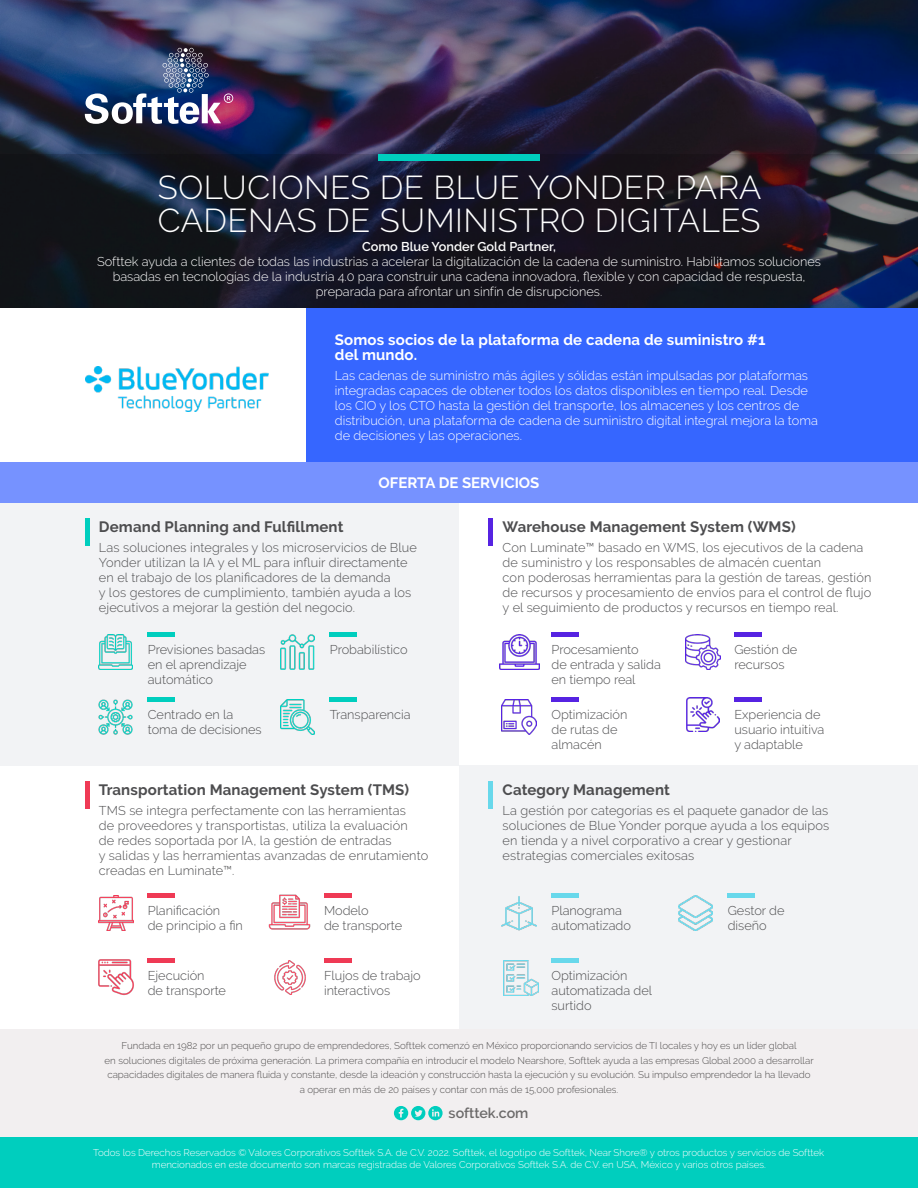
<style>
.page{position:relative;width:918px;height:1188px;background:#fff}
.page>*{position:absolute;margin:0;border:0;box-sizing:border-box;transform-origin:0 0}
.t1{font:300 33px/36px "Raleway";letter-spacing:.015em;color:#fff}
.Contenido{font:700 15px "Raleway";letter-spacing:.01em;color:#4d4d4f}
.Contenido-2{font:700 15px/15px "Raleway";letter-spacing:.01em;color:#fff}
.t2{font:600 14.25px "Raleway";color:#6c6a6a}
.Contenido-3{font:300 12.75px/15px "Raleway";letter-spacing:.01em;color:#4d4d4f}
.Contenido-4{font:300 12.75px/15px "Raleway";color:#fff}
.Contenido-5{font:600 12.75px "Raleway";color:#fff}
.t3{font:300 9.75px/14.4px "Raleway";color:#4e4c4c;text-align:center}
.t4{font:300 9.75px/11.7px "Raleway";color:#fff;text-align:center}
</style>
<div class="page">
<img style="left:0;top:0;width:918px;height:154px">
<div style="left:0;top:1029px;width:918px;height:108px;background:#f2eff0"></div>
<svg style="left:394px;top:1106px;width:49px;height:14px"></svg>
<div style="left:0;top:1137px;width:918px;height:51px;background:#00cebe"></div>
<img style="left:85px;top:48px;width:148px;height:76px">
<svg style="left:0;top:154px;width:918px;height:154px;background:#191a26"></svg>
<div style="left:378px;top:154px;width:162px;height:7px;background:#00cebe"></div>
<div style="left:306px;top:308px;width:612px;height:154px;background:#3666ff"></div>
<div style="left:0;top:503px;width:459px;height:263px;background:#f2f3f5"></div>
<div style="left:459px;top:766px;width:459px;height:263px;background:#f2f3f5"></div>
<div style="left:0;top:462px;width:918px;height:41px;background:#7692ff"></div>
<img style="left:85px;top:367px;width:183px;height:45px">
<hr style="left:85px;top:518px;width:4px;height:28px;background:#00cebe">
<hr style="left:148px;top:632px;width:27px;height:4px;background:#00cebe">
<hr style="left:552px;top:632px;width:27px;height:4px;background:#5623e2">
<hr style="left:330px;top:632px;width:27px;height:4px;background:#00cebe">
<hr style="left:734px;top:632px;width:28px;height:4px;background:#5623e2">
<hr style="left:148px;top:697px;width:27px;height:4px;background:#00cebe">
<hr style="left:552px;top:697px;width:27px;height:4px;background:#5623e2">
<hr style="left:330px;top:697px;width:27px;height:4px;background:#00cebe">
<hr style="left:734px;top:697px;width:28px;height:4px;background:#5623e2">
<hr style="left:489px;top:518px;width:4px;height:28px;background:#5623e2">
<hr style="left:148px;top:893px;width:27px;height:4px;background:#ef3a55">
<hr style="left:552px;top:893px;width:27px;height:4px;background:#68d8eb">
<hr style="left:324px;top:893px;width:27px;height:4px;background:#ef3a55">
<hr style="left:728px;top:893px;width:27px;height:4px;background:#68d8eb">
<hr style="left:148px;top:958px;width:27px;height:4px;background:#ef3a55">
<hr style="left:552px;top:958px;width:27px;height:4px;background:#68d8eb">
<hr style="left:324px;top:958px;width:27px;height:4px;background:#ef3a55">
<hr style="left:85px;top:781px;width:4px;height:27px;background:#ef3a55">
<hr style="left:489px;top:781px;width:4px;height:27px;background:#68d8eb">
<img style="left:274px;top:960px;width:32px;height:35px">
<img style="left:269px;top:894px;width:42px;height:36px">
<img style="left:98px;top:959px;width:36px;height:37px">
<img style="left:98px;top:896px;width:36px;height:35px">
<img style="left:98px;top:700px;width:35px;height:35px">
<img style="left:98px;top:635px;width:35px;height:35px">
<img style="left:280px;top:635px;width:35px;height:35px">
<img style="left:280px;top:700px;width:35px;height:35px">
<img style="left:499px;top:635px;width:40px;height:35px">
<img style="left:502px;top:700px;width:35px;height:35px">
<img style="left:685px;top:635px;width:35px;height:35px">
<img style="left:686px;top:697px;width:33px;height:35px">
<img style="left:502px;top:896px;width:35px;height:35px">
<img style="left:678px;top:896px;width:35px;height:35px">
<img style="left:503px;top:961px;width:35px;height:35px">
<p class="t1" style="left:158px;top:171px;width:605px;line-height:33px">SOLUCIONES DE BLUE YONDER PARA<br>CADENAS DE SUMINISTRO DIGITALES</p>
<h1 class="t1" style="left:293px;top:174px;width:335px">SOFTTEK OVERVIEW<br>SOFTTEK OVERVIEW</h1>
<p class="Contenido-5" style="left:362px;top:240px;width:196px">Como Blue Yonder Gold Partner,</p>
<p class="Contenido-4" style="left:97px;top:254px;width:725px;text-align:center">Softtek ayuda a clientes de todas las industrias a acelerar la digitalización de la cadena de suministro. Habilitamos soluciones basadas en tecnologías de la industria 4.0 para construir una cadena innovadora, flexible y con capacidad de respuesta, preparada para afrontar un sinfín de disrupciones.</p>
<p class="Contenido-2" style="left:335px;top:332px;width:432px">Somos socios de la plataforma de cadena de suministro #1 del mundo.</p>
<p class="Contenido-4" style="left:335px;top:368px;width:485px">Las cadenas de suministro más ágiles y sólidas están impulsadas por plataformas integradas capaces de obtener todos los datos disponibles en tiempo real. Desde los CIO y los CTO hasta la gestión del transporte, los almacenes y los centros de distribución, una plataforma de cadena de suministro digital integral mejora la toma de decisiones y las operaciones.</p>
<p class="Contenido" style="left:99px;top:518px;width:246px">Demand Planning and Fulfillment</p>
<p class="Contenido-2" style="left:378px;top:475px;width:163px">OFERTA DE SERVICIOS</p>
<p class="Contenido" style="left:503px;top:518px;width:295px">Warehouse Management System (WMS)</p>
<p class="Contenido-3" style="left:99px;top:540px;width:320px">Las soluciones integrales y los microservicios de Blue Yonder utilizan la IA y el ML para influir directamente en el trabajo de los planificadores de la demanda<br>y los gestores de cumplimiento, también ayuda a los ejecutivos a mejorar la gestión del negocio.</p>
<p class="Contenido-3" style="left:148px;top:642px;width:119px">Previsiones basadas en el aprendizaje automático</p>
<p class="Contenido-3" style="left:148px;top:707px;width:115px">Centrado en la toma de decisiones</p>
<p class="Contenido-3" style="left:330px;top:642px;width:79px">Probabilístico</p>
<p class="Contenido-3" style="left:330px;top:707px;width:82px">Transparencia</p>
<p class="Contenido" style="left:99px;top:781px;width:312px">Transportation Management System (TMS)</p>
<p class="Contenido-3" style="left:99px;top:802px;width:331px">TMS se integra perfectamente con las herramientas<br>de proveedores y transportistas, utiliza la evaluación<br>de redes soportada por IA, la gestión de entradas<br>y salidas y las herramientas avanzadas de enrutamiento creadas en Luminate™.</p>
<p class="Contenido-3" style="left:148px;top:903px;width:97px">Planificación<br>de principio a fin</p>
<p class="Contenido-3" style="left:148px;top:968px;width:80px">Ejecución<br>de transporte</p>
<p class="Contenido-3" style="left:324px;top:903px;width:80px">Modelo<br>de transporte</p>
<p class="Contenido-3" style="left:324px;top:968px;width:98px">Flujos de trabajo interactivos</p>
<p class="Contenido-3" style="left:503px;top:540px;width:370px">Con Luminate™ basado en WMS, los ejecutivos de la cadena de suministro y los responsables de almacén cuentan<br>con poderosas herramientas para la gestión de tareas, gestión de recursos y procesamiento de envíos para el control de flujo y el seguimiento de productos y recursos en tiempo real.</p>
<p class="Contenido-3" style="left:552px;top:642px;width:111px">Procesamiento<br>de entrada y salida en tiempo real</p>
<p class="Contenido-3" style="left:552px;top:707px;width:77px">Optimización de rutas de almacén</p>
<p class="Contenido" style="left:503px;top:781px;width:169px">Category Management</p>
<p class="Contenido-3" style="left:734px;top:642px;width:64px">Gestión de recursos</p>
<p class="Contenido-3" style="left:734px;top:707px;width:92px">Experiencia de usuario intuitiva y adaptable</p>
<p class="Contenido-3" style="left:503px;top:802px;width:328px">La gestión por categorías es el paquete ganador de las soluciones de Blue Yonder porque ayuda a los equipos en tienda y a nivel corporativo a crear y gestionar estrategias comerciales exitosas</p>
<p class="Contenido-3" style="left:552px;top:903px;width:81px">Planograma automatizado</p>
<p class="Contenido-3" style="left:552px;top:968px;width:102px">Optimización automatizada del surtido</p>
<p class="Contenido-3" style="left:728px;top:903px;width:58px">Gestor de diseño</p>
<p class="t3" style="left:105px;top:1039px;width:711px">Fundada en 1982 por un pequeño grupo de emprendedores, Softtek comenzó en México proporcionando servicios de TI locales y hoy es un líder global<br>en soluciones digitales de próxima generación. La primera compañía en introducir el modelo Nearshore, Softtek ayuda a las empresas Global 2000 a desarrollar capacidades digitales de manera fluida y constante, desde la ideación y construcción hasta la ejecución y su evolución. Su impulso emprendedor la ha llevado a operar en más de 20 países y contar con más de 15,000 profesionales.</p>
<p class="t2" style="left:449px;top:1104px;width:81px">softtek.com</p>
<p class="t4" style="left:93px;top:1147px;width:733px">Todos los Derechos Reservados © Valores Corporativos Softtek S.A. de C.V. 2022. Softtek, el logotipo de Softtek, Near Shore® y otros productos y servicios de Softtek mencionados en este documento son marcas registradas de Valores Corporativos Softtek S.A. de C.V. en USA, México y varios otros países.</p>
</div>
